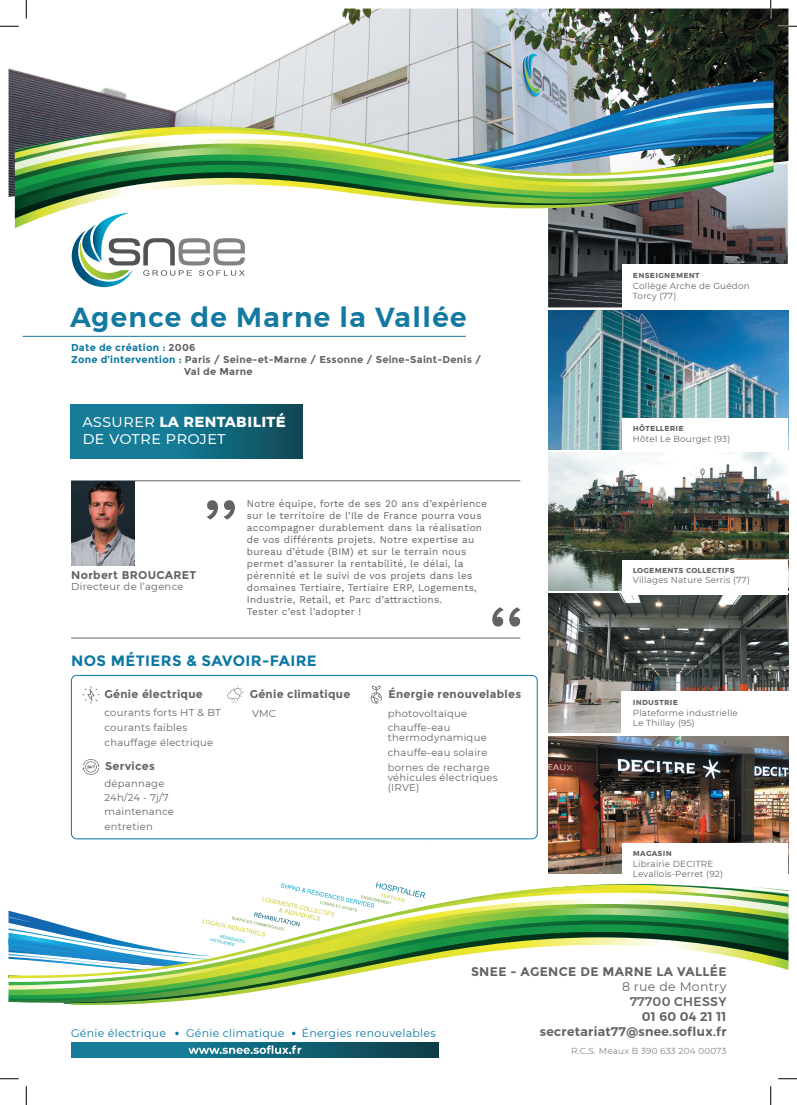
<style>
.page{position:relative;width:797px;height:1105px;background:#fff}
.page>*{position:absolute;margin:0;border:0;box-sizing:border-box;transform-origin:0 0}
.t1{font:600 27.5px "Montserrat";letter-spacing:.05em;color:#1379a1}
.t2{font:17.62px/16.9px "Montserrat";color:#fff}
.t3{font:700 15px "Montserrat";letter-spacing:.025em;color:#0c77a3}
.t4{font:600 12.5px/15px "Montserrat";letter-spacing:.025em;color:#636366;text-align:right}
.t5{font:700 12.5px "Montserrat";letter-spacing:.025em;color:#636366}
.t6{font:12.5px "Montserrat";letter-spacing:.025em;color:#636366}
.t7{font:500 12.5px "Montserrat";letter-spacing:.025em;color:#636366}
.t8{font:700 11.25px "Montserrat";letter-spacing:.025em;color:#636366}
.t9{font:11px "Montserrat";letter-spacing:.025em;color:#0c77a3}
.t10{font:10px/12px "Work Sans";letter-spacing:.025em;color:#636366}
.t11{font:10px/14.6px "Montserrat";letter-spacing:.025em;color:#636366}
.t12{font:700 10px "Montserrat";letter-spacing:.025em;color:#636366}
.t13{font:700 10px "Montserrat";letter-spacing:.025em;color:#0c77a3}
.t14{font:8.75px/10.5px "Montserrat";letter-spacing:.025em;color:#636366}
.t15{font:600 8.75px "Montserrat";letter-spacing:.025em;color:#636366}
.t16{font:8.75px "Montserrat";letter-spacing:.025em;color:#808285}
.s1{color:#636366}
.s2{color:#0c77a3}
.s3{font-weight:600}
</style>
<div class="page">
<svg style="left:70px;top:404px;width:233px;height:55px;background:#136d83"></svg>
<img style="left:548px;top:212px;width:239px;height:95px">
<img style="left:9px;top:9px;width:779px;height:189px">
<svg style="left:206px;top:500px;width:29px;height:20px"></svg>
<svg style="left:492px;top:607px;width:28px;height:19px"></svg>
<div style="left:71px;top:675px;width:466px;height:164px;border:1px solid #0c77a3;border-radius:5px"></div>
<svg style="left:175px;top:1032px;width:4px;height:3px"></svg>
<svg style="left:82px;top:686px;width:18px;height:17px"></svg>
<svg style="left:371px;top:686px;width:11px;height:17px"></svg>
<svg style="left:227px;top:686px;width:16px;height:17px"></svg>
<svg style="left:82px;top:759px;width:18px;height:16px"></svg>
<div style="left:622px;top:264px;width:166px;height:45px;background:#fff"></div>
<img style="left:548px;top:310px;width:240px;height:139px">
<img style="left:548px;top:452px;width:240px;height:139px">
<img style="left:548px;top:594px;width:240px;height:138px">
<div style="left:622px;top:418px;width:166px;height:33px;background:#fff"></div>
<div style="left:621px;top:692px;width:167px;height:44px;background:#fff"></div>
<div style="left:622px;top:560px;width:166px;height:34px;background:#fff"></div>
<hr style="left:23px;top:336px;width:443px;height:1px;background:#1379a1">
<hr style="left:71px;top:480px;width:449px;height:1px;background:#636366">
<hr style="left:71px;top:638px;width:449px;height:1px;background:#636366">
<img style="left:71px;top:481px;width:63px;height:84px">
<svg style="left:71px;top:1043px;width:367px;height:14px;background:#136478"></svg>
<svg style="left:188px;top:1045px;width:113px;height:9px"></svg>
<svg style="left:9px;top:999px;width:190px;height:7px"></svg>
<svg style="left:9px;top:995px;width:223px;height:4px"></svg>
<img style="left:15px;top:81px;width:758px;height:206px">
<img style="left:15px;top:133px;width:758px;height:47px">
<img style="left:9px;top:882px;width:779px;height:112px">
<img style="left:548px;top:736px;width:240px;height:138px">
<div style="left:622px;top:844px;width:166px;height:36px;background:#fff"></div>
<svg style="left:0;top:25px;width:19px;height:2px"></svg>
<svg style="left:778px;top:25px;width:19px;height:2px"></svg>
<svg style="left:0;top:1078px;width:19px;height:1px"></svg>
<svg style="left:778px;top:1078px;width:19px;height:1px"></svg>
<svg style="left:25px;top:0;width:2px;height:19px"></svg>
<svg style="left:25px;top:1086px;width:2px;height:19px"></svg>
<svg style="left:770px;top:0;width:1px;height:19px"></svg>
<svg style="left:770px;top:1086px;width:1px;height:19px"></svg>
<h1 class="t1" style="left:70px;top:295px;width:398px">Agence de Marne la Vallée</h1>
<p class="t13" style="left:71px;top:341px;width:126px">Date de création : <span class="s1">2006</span></p>
<p class="t12" style="left:71px;top:353px;width:411px"><span class="s2">Zone d’intervention :</span> Paris / Seine-et-Marne / Essonne / Seine-Saint-Denis /</p>
<p class="t12" style="left:184px;top:365px;width:70px">Val de Marne</p>
<h2 class="t2" style="left:82px;top:412px;width:205px">assurer <span class="s3">la rentabilité </span>de votre projet</h2>
<p class="t8" style="left:71px;top:569px;width:127px">Norbert BROUCARET</p>
<p class="t11" style="left:71px;top:579px;width:114px">Directeur de l’agence</p>
<p class="t10" style="left:247px;top:497px;width:242px">Notre équipe, forte de ses 20 ans d’expérience sur le territoire de l’Ile de France pourra vous accompagner durablement dans la réalisation de vos différents projets. Notre expertise au bureau d’étude (BIM) et sur le terrain nous permet d’assurer la rentabilité, le délai, la pérennité et le suivi de vos projets dans les domaines Tertiaire, Tertiaire ERP, Logements, Industrie, Retail, et Parc d’attractions.<br>Tester c’est l’adopter !</p>
<h3 class="t3" style="left:71px;top:651px;width:247px">NOS MÉTIERS &amp; SAVOIR-FAIRE</h3>
<p class="t8" style="left:104px;top:687px;width:100px">Génie électrique</p>
<p class="t8" style="left:250px;top:688px;width:102px">Génie climatique</p>
<p class="t11" style="left:104px;top:705px;width:118px">courants forts HT &amp; BT courants faibles chauffage électrique</p>
<p class="t11" style="left:104px;top:777px;width:66px;line-height:13.4px">dépannage<br>24h/24 - 7j/7</p>
<p class="t11" style="left:104px;top:804px;width:71px">maintenance entretien</p>
<p class="t8" style="left:105px;top:759px;width:51px">Services</p>
<p class="t11" style="left:252px;top:705px;width:26px">VMC</p>
<p class="t8" style="left:388px;top:688px;width:134px">Énergie renouvelables</p>
<p class="t11" style="left:388px;top:706px;width:81px">photovoltaïque chauffe-eau</p>
<p class="t11" style="left:388px;top:730px;width:103px">thermodynamique chauffe-eau solaire bornes de recharge</p>
<p class="t11" style="left:388px;top:772px;width:111px;line-height:10px">véhicules électriques (IRVE)</p>
<p class="t15" style="left:633px;top:268px;width:68px">enseignement</p>
<p class="t14" style="left:633px;top:280px;width:118px">Collège Arche de Guédon<br>Torcy (77)</p>
<p class="t15" style="left:633px;top:421px;width:52px">hôtellerie</p>
<p class="t14" style="left:633px;top:433px;width:99px">Hôtel Le Bourget (93)</p>
<p class="t15" style="left:633px;top:563px;width:103px">logements collectifs</p>
<p class="t14" style="left:633px;top:574px;width:118px">Villages Nature Serris (77)</p>
<p class="t15" style="left:633px;top:695px;width:47px">industrie</p>
<p class="t14" style="left:633px;top:707px;width:106px">Plateforme industrielle<br>Le Thillay (95)</p>
<p class="t15" style="left:633px;top:846px;width:41px">magasin</p>
<p class="t14" style="left:633px;top:858px;width:92px">Librairie DECITRE<br>Levallois-Perret (92)</p>
<p class="t9" style="left:71px;top:1025px;width:97px">Génie électrique</p>
<p class="t9" style="left:186px;top:1025px;width:100px">Génie climatique</p>
<p class="t9" style="left:302px;top:1025px;width:136px">Énergies renouvelables</p>
<p class="t5" style="left:471px;top:964px;width:257px">SNEE - AGENCE DE MARNE LA VALLÉE</p>
<p class="t6" style="left:622px;top:978px;width:106px">8 rue de Montry</p>
<p class="t7" style="left:630px;top:992px;width:98px">77700 CHESSY</p>
<p class="t4" style="left:540px;top:1009px;width:188px">01 60 04 21 11 secretariat77@snee.soflux.fr</p>
<p class="t16" style="left:571px;top:1045px;width:157px">R.C.S. Meaux B 390 633 204 00073</p>
</div>
